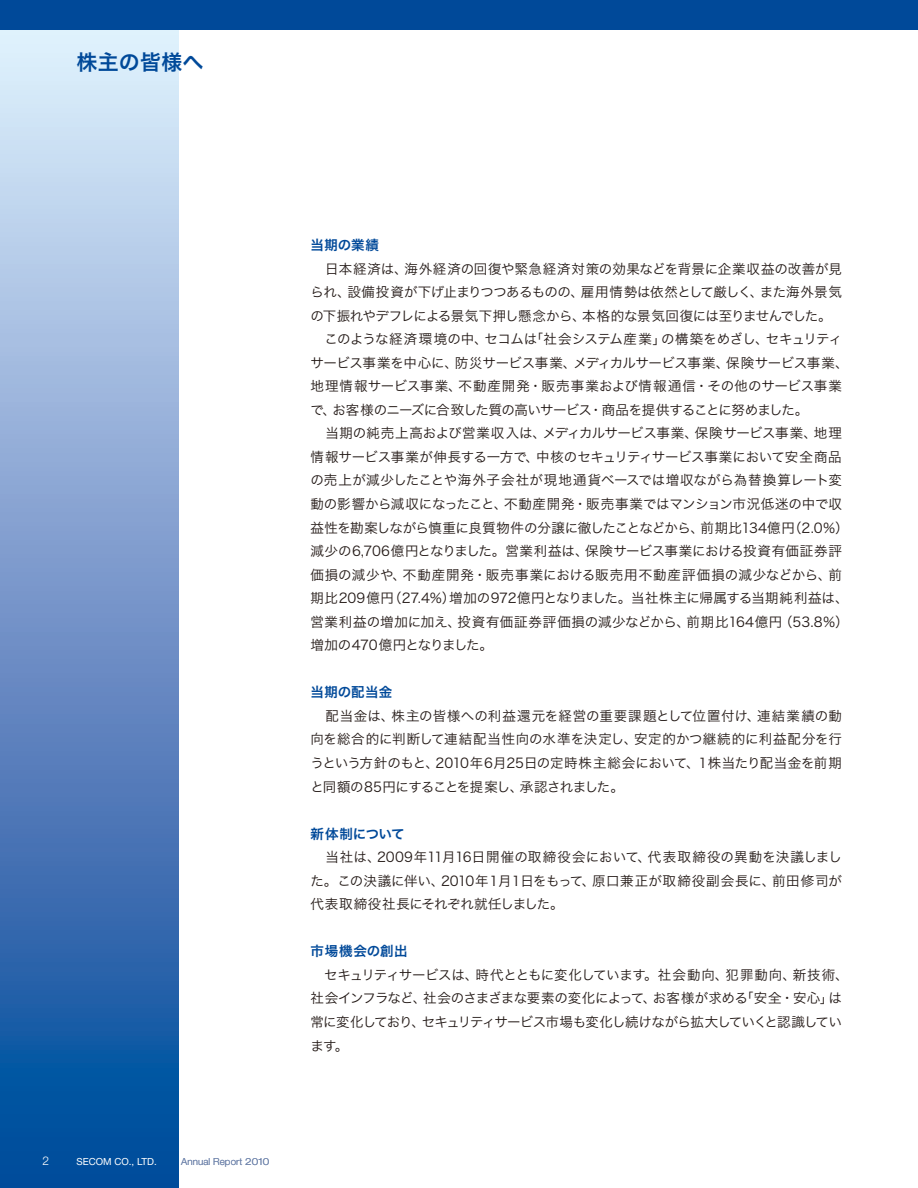
<style>
.page{position:relative;width:918px;height:1188px;background:#fff}
.page>*{position:absolute;margin:0;border:0;box-sizing:border-box;transform-origin:0 0}
.t1{font:21px "Hira Kaku Pro W6";letter-spacing:.01em;color:#004999}
.t2{font:13.5px/23.5px "Hira Kaku Pro W3";letter-spacing:-.01em;color:#231916}
.t3{font:13.5px/23.5px "Hira Kaku Pro W3";letter-spacing:-.045em;color:#231916}
.t4{font:300 12px "Helvetica Neue LT Std";color:#fff}
.t5{font:300 9.75px "Helvetica Neue LT Std";letter-spacing:.01em;color:#6d82aa}
.t6{font:9.75px "Helvetica Neue LT Std";color:#fff}
.s1{font-family:"Hira Kaku Pro W6";color:#004999}
.s2{font-stretch:expanded}
</style>
<div class="page">
<svg style="left:0;top:30px;width:179px;height:1158px"></svg>
<div style="left:0;top:0;width:918px;height:30px;background:#004999"></div>
<p class="t1" style="left:77px;top:43px;width:129px">株主の皆様へ</p>
<p class="t2" style="left:310px;top:232px;width:540px"><span class="s1">当期の業績<br></span>　日本経済は、海外経済の回復や緊急経済対策の効果などを背景に企業収益の改善が見られ、設備投資が下げ止まりつつあるものの、雇用情勢は依然として厳しく、また海外景気の下振れやデフレによる景気下押し懸念から、本格的な景気回復には至りませんでした。　このような経済環境の中、セコムは「社会システム産業」の構築をめざし、セキュリティサービス事業を中心に、防災サービス事業、メディカルサービス事業、保険サービス事業、地理情報サービス事業、不動産開発・販売事業および情報通信・その他のサービス事業で、お客様のニーズに合致した質の高いサービス・商品を提供することに努めました。<br>　当期の純売上高および営業収入は、メディカルサービス事業、保険サービス事業、地理情報サービス事業が伸長する一方で、中核のセキュリティサービス事業において安全商品の売上が減少したことや海外子会社が現地通貨ベースでは増収ながら為替換算レート変動の影響から減収になったこと、不動産開発・販売事業ではマンション市況低迷の中で収益性を勘案しながら慎重に良質物件の分譲に徹したことなどから、前期比134億円（2.0％）減少の6,706億円となりました。営業利益は、保険サービス事業における投資有価証券評価損の減少や、不動産開発・販売事業における販売用不動産評価損の減少などから、前期比209億円（27.4％）増加の972億円となりました。当社株主に帰属する当期純利益は、営業利益の増加に加え、投資有価証券評価損の減少などから、前期比164億円（53.8％）増加の470億円となりました。</p>
<p class="t2" style="left:310px;top:680px;width:533px"><span class="s1">当期の配当金<br></span>　配当金は、株主の皆様への利益還元を経営の重要課題として位置付け、連結業績の動向を総合的に判断して連結配当性向の水準を決定し、安定的かつ継続的に利益配分を行うという方針のもと、2010年6月25日の定時株主総会において、１株当たり配当金を前期と同額の85円にすることを提案し、承認されました。</p>
<p class="t2" style="left:310px;top:821px;width:533px"><span class="s1">新体制について<br></span>　当社は、2009年11月16日開催の取締役会において、代表取締役の異動を決議しました。この決議に伴い、2010年１月１日をもって、原口兼正が取締役副会長に、前田修司が代表取締役社長にそれぞれ就任しました。</p>
<p class="t3" style="left:310px;top:939px;width:540px"><span class="s1">市場機会の創出<br></span>　セキュリティサービスは、時代とともに変化しています。社会動向、犯罪動向、新技術、社会インフラなど、社会のさまざまな要素の変化によって、お客様が求める「安全・安心」は常に変化しており、セキュリティサービス市場も変化し続けながら拡大していくと認識しています。</p>
<p class="t4" style="left:43px;top:1154px;width:8px">2</p>
<p class="t6" style="left:77px;top:1156px;width:82px">SECOM CO., LTD.</p>
<p class="t5" style="left:181px;top:1156px;width:90px">Annual Report <span class="s2">2010</span></p>
</div>
